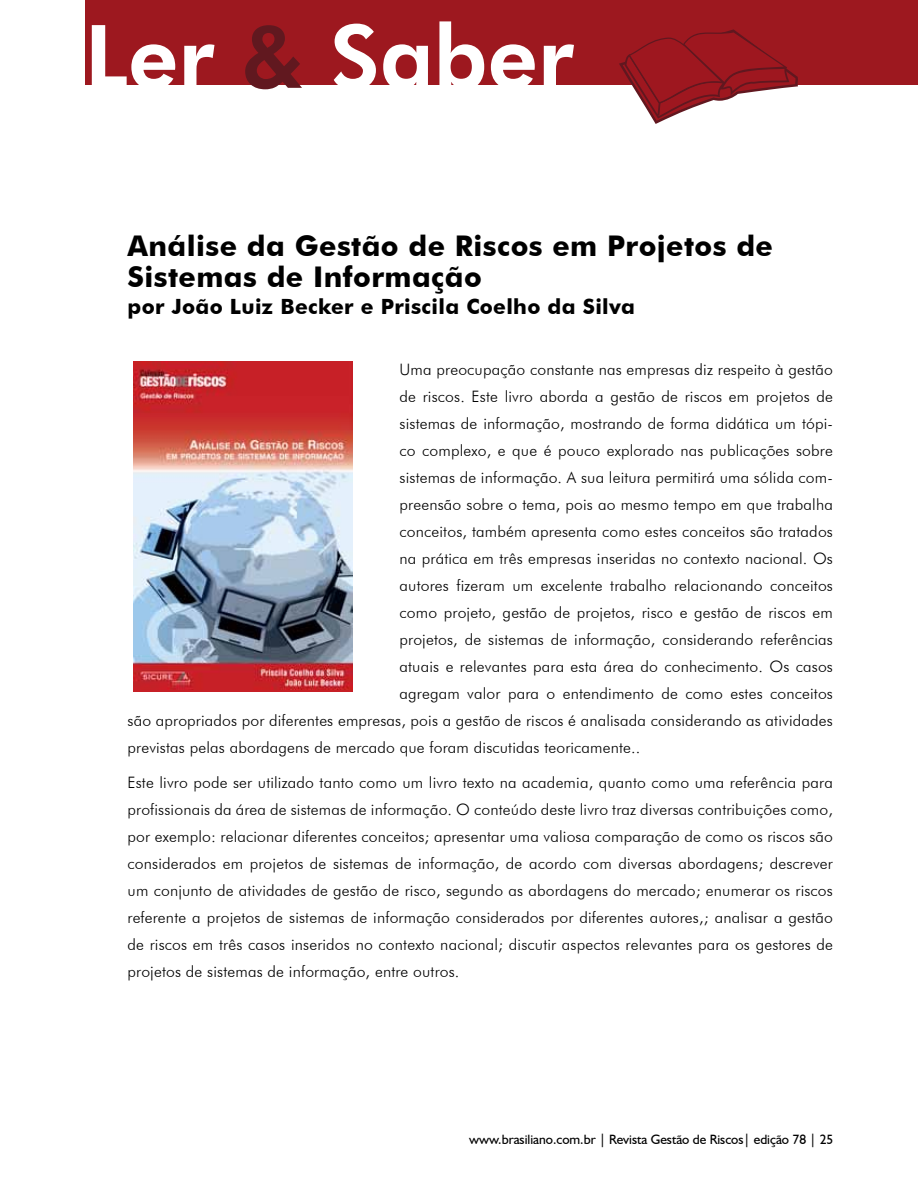
<style>
.page{position:relative;width:918px;height:1188px;background:#fff}
.page>*{position:absolute;margin:0;border:0;box-sizing:border-box;transform-origin:0 0}
.t1{font:800 87.75px "Futura BT";color:#fff}
.t2{font:700 28.5px/31.5px "Futura BT";letter-spacing:.015em;color:#000}
.t3{font:700 21px "Futura BT";letter-spacing:.015em;color:#000}
.t4{font:300 15.75px/27px "Futura BT";letter-spacing:.01em;color:#000;text-align:justify}
.t5{font:13.5px "Humanist 521 BT";color:#000}
.s1{color:#61181f}
</style>
<div class="page">
<div style="left:85px;top:0;width:833px;height:85px;background:#9d181f"></div>
<svg style="left:619px;top:29px;width:179px;height:95px"></svg>
<img style="left:133px;top:362px;width:220px;height:329px">
<h1 class="t1" style="left:85px;top:3px;width:490px">Ler <span class="s1">&amp;</span> Saber</h1>
<h2 class="t2" style="left:128px;top:229px;width:647px">Análise da Gestão de Riscos em Projetos de<br>Sistemas de Informação</h2>
<h3 class="t3" style="left:128px;top:294px;width:509px">por João Luiz Becker e Priscila Coelho da Silva</h3>
<p class="t4" style="left:400px;top:356px;width:435px">Uma preocupação constante nas empresas diz respeito à gestão</p>
<p class="t4" style="left:400px;top:383px;width:435px">de riscos. Este livro aborda a gestão de riscos em projetos de</p>
<p class="t4" style="left:400px;top:410px;width:435px">sistemas de informação, mostrando de forma didática um tópi-</p>
<p class="t4" style="left:400px;top:437px;width:435px">co complexo, e que é pouco explorado nas publicações sobre</p>
<p class="t4" style="left:400px;top:464px;width:435px">sistemas de informação. A sua leitura permitirá uma sólida com-</p>
<p class="t4" style="left:400px;top:491px;width:435px">preensão sobre o tema, pois ao mesmo tempo em que trabalha</p>
<p class="t4" style="left:400px;top:518px;width:435px">conceitos, também apresenta como estes conceitos são tratados</p>
<p class="t4" style="left:400px;top:545px;width:435px">na prática em três empresas inseridas no contexto nacional. Os</p>
<p class="t4" style="left:400px;top:572px;width:435px">autores fizeram um excelente trabalho relacionando conceitos</p>
<p class="t4" style="left:400px;top:599px;width:435px">como projeto, gestão de projetos, risco e gestão de riscos em</p>
<p class="t4" style="left:400px;top:626px;width:435px">projetos, de sistemas de informação, considerando referências</p>
<p class="t4" style="left:400px;top:653px;width:435px">atuais e relevantes para esta área do conhecimento. Os casos</p>
<p class="t4" style="left:400px;top:680px;width:435px">agregam valor para o entendimento de como estes conceitos</p>
<p class="t4" style="left:128px;top:707px;width:707px">são apropriados por diferentes empresas, pois a gestão de riscos é analisada considerando as atividades</p>
<p class="t4" style="left:128px;top:734px;width:514px">previstas pelas abordagens de mercado que foram discutidas teoricamente..</p>
<p class="t4" style="left:128px;top:769px;width:707px">Este livro pode ser utilizado tanto como um livro texto na academia, quanto como uma referência para profissionais da área de sistemas de informação. O conteúdo deste livro traz diversas contribuições como, por exemplo: relacionar diferentes conceitos; apresentar uma valiosa comparação de como os riscos são considerados em projetos de sistemas de informação, de acordo com diversas abordagens; descrever um conjunto de atividades de gestão de risco, segundo as abordagens do mercado; enumerar os riscos referente a projetos de sistemas de informação considerados por diferentes autores,; analisar a gestão de riscos em três casos inseridos no contexto nacional; discutir aspectos relevantes para os gestores de projetos de sistemas de informação, entre outros.</p>
<p class="t5" style="left:469px;top:1131px;width:366px">www.brasiliano.com.br | Revista Gestão de Riscos| edição 78 | 25</p>
</div>
